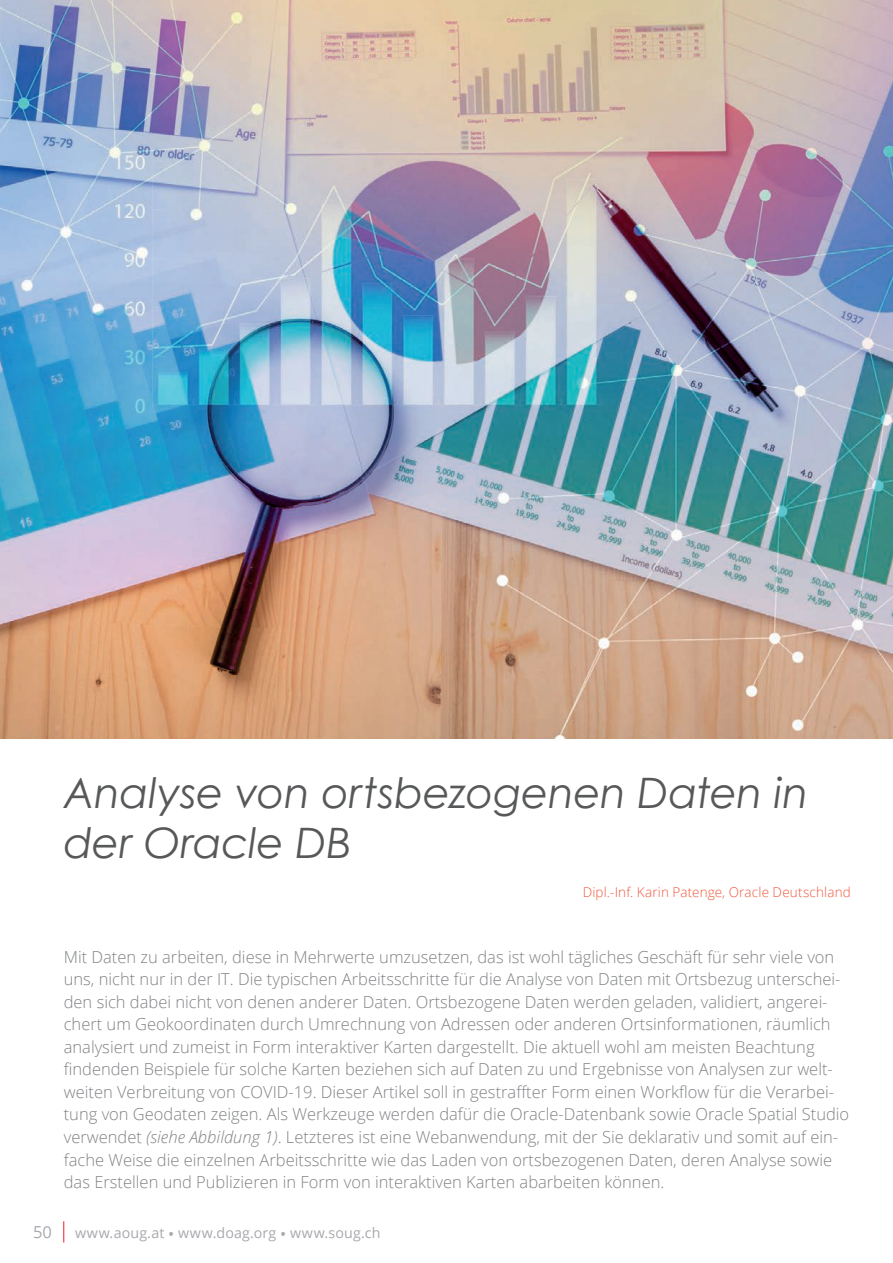
<style>
.page{position:relative;width:893px;height:1263px;background:#fff}
.page>*{position:absolute;margin:0;border:0;box-sizing:border-box;transform-origin:0 0}
.t1{font:italic 42px/50.4px "Century Gothic";letter-spacing:-.005em;color:#57585a}
.t2{font:300 16.5px/22.5px "Open Sans";color:#808285}
.t3{font:16.5px "Open Sans";color:#a8a9ad}
.t4{font:14.25px "Open Sans";letter-spacing:.01em;color:#a8a9ad}
.t5{font:300 13.5px "Open Sans";letter-spacing:.01em;color:#f0593e}
.s1{font-style:italic}
.s2{font-size:16.5px}
</style>
<div class="page">
<svg style="left:63px;top:1221px;width:1px;height:21px"></svg>
<img style="left:0;top:0;width:893px;height:738px">
<h1 class="t1" style="left:64px;top:766px;width:746px">Analyse von ortsbezogenen Daten in der Oracle DB</h1>
<p class="t5" style="left:583px;top:883px;width:270px">Dipl.-Inf. Karin Patenge, Oracle Deutschland</p>
<p class="t2" style="left:64px;top:945px;width:787px">Mit Daten zu arbeiten, diese in Mehrwerte umzusetzen, das ist wohl tägliches Geschäft für sehr viele von uns, nicht nur in der IT. Die typischen Arbeitsschritte für die Analyse von Daten mit Ortsbezug unterschei&shy;den sich dabei nicht von denen anderer Daten. Ortsbezogene Daten werden geladen, validiert, angerei&shy;chert um Geokoordinaten durch Umrechnung von Adressen oder anderen Ortsinformationen, räumlich analysiert und zumeist in Form interaktiver Karten dargestellt. Die aktuell wohl am meisten Beachtung findenden Beispiele für solche Karten beziehen sich auf Daten zu und Ergebnisse von Analysen zur welt&shy;weiten Verbreitung von COVID-19. Dieser Artikel soll in gestraffter Form einen Workflow für die Verarbei&shy;tung von Geodaten zeigen. Als Werkzeuge werden dafür die Oracle-Datenbank sowie Oracle Spatial Studio verwendet <span class="s1">(siehe Abbildung 1)</span>. Letzteres ist eine Webanwendung, mit der Sie deklarativ und somit auf ein&shy;fache Weise die einzelnen Arbeitsschritte wie das Laden von ortsbezogenen Daten, deren Analyse sowie das Erstellen und Publizieren in Form von interaktiven Karten abarbeiten können.</p>
<p class="t3" style="left:33px;top:1221px;width:20px">50</p>
<p class="t4" style="left:75px;top:1223px;width:307px">www.aoug.at <span class="s2">•</span> www.doag.org <span class="s2">•</span> www.soug.ch</p>
</div>
